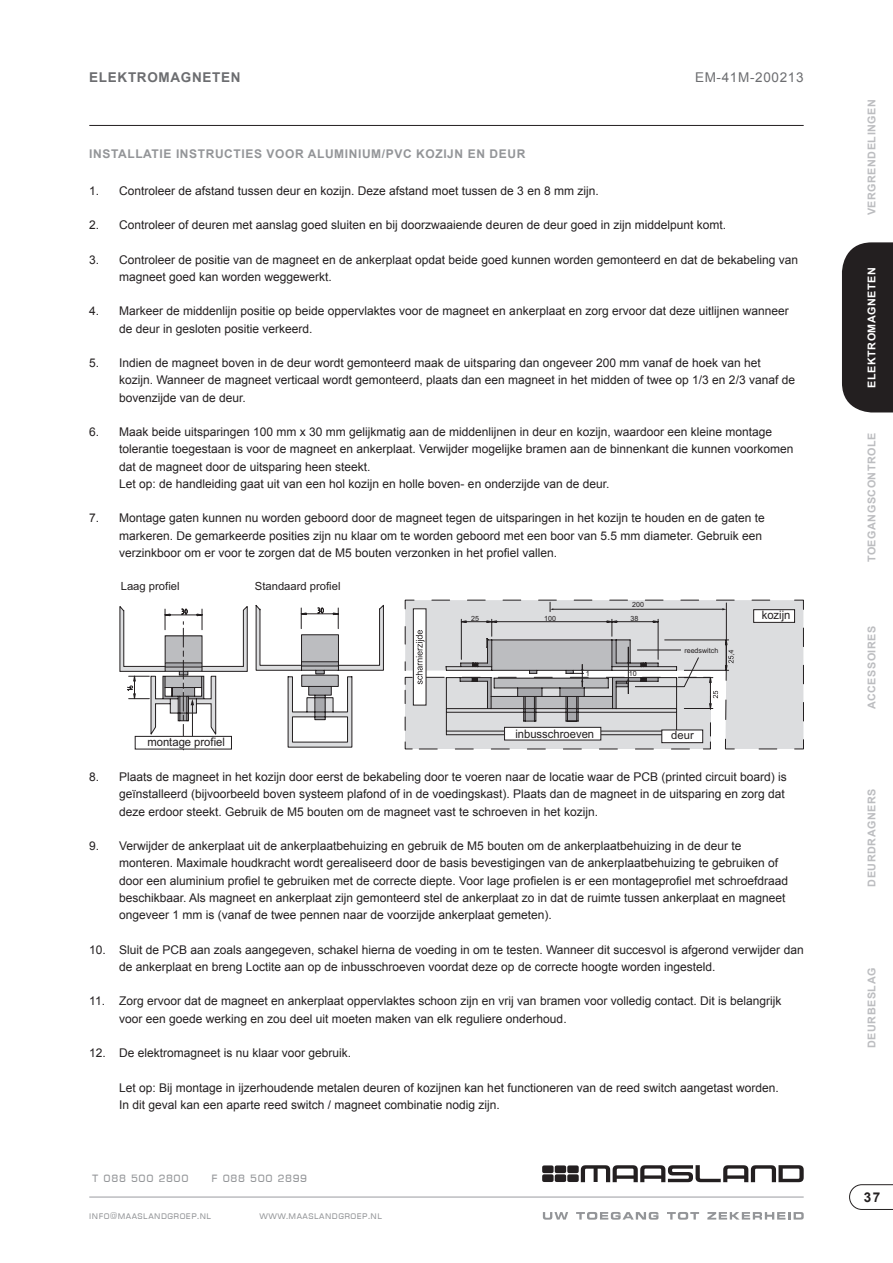
<style>
.page{position:relative;width:893px;height:1263px;background:#fff}
.page>*{position:absolute;margin:0;border:0;box-sizing:border-box;transform-origin:0 0}
.t1{font:700 13.5px "Arial";letter-spacing:.05em;color:#6c6d70}
.t2{font:13.5px "Arial";letter-spacing:.05em;color:#6c6d70}
.t3{font:700 13.5px "Arial";color:#231f20}
.t4{font:12.75px "Eurostile DCD";letter-spacing:.05em;color:#939598}
.t5{font:12px/17.2px "Arial";color:#231f20}
.t6{font:700 12px "Arial";letter-spacing:.05em;color:#939598}
.t7{font:11.7px "Arial";color:#231f20;scale:.96 1}
.t8{font:11.25px "Arial";color:#231f20}
.t9{font:700 10.8px "Arial";letter-spacing:.05em;color:#bcbdc0}
.t10{font:700 10.8px "Arial";letter-spacing:.05em;color:#fff}
.t11{font:9.75px "Eurostile DCD";letter-spacing:.05em;color:#939598}
.t12{font:7.2px "Arial";color:#231f20}
</style>
<div class="page">
<div style="left:842px;top:242px;width:51px;height:170px;background:#231f20"></div>
<hr style="left:89px;top:125px;width:715px;height:1px;background:#231f20">
<svg style="left:543px;top:1212px;width:25px;height:8px"></svg>
<svg style="left:576px;top:1212px;width:82px;height:8px"></svg>
<svg style="left:667px;top:1212px;width:32px;height:8px"></svg>
<svg style="left:707px;top:1212px;width:97px;height:7px"></svg>
<svg style="left:542px;top:1165px;width:262px;height:17px"></svg>
<svg style="left:849px;top:1184px;width:44px;height:26px"></svg>
<hr style="left:89px;top:1196px;width:715px;height:2px;background:#bcbdc0">
<svg style="left:758px;top:749px;width:19px;height:1px"></svg>
<div style="left:405px;top:600px;width:399px;height:149px;background:#dcdddf"></div>
<svg style="left:256px;top:605px;width:128px;height:142px"></svg>
<hr style="left:726px;top:603px;width:1px;height:67px;background:#231f20">
<svg style="left:432px;top:600px;width:354px;height:12px;background:#ceced0"></svg>
<div style="left:754px;top:610px;width:41px;height:12px;background:#fff"></div>
<div style="left:753px;top:609px;width:42px;height:13px;border:1px solid #231f20"></div>
<div style="left:413px;top:609px;width:13px;height:96px;background:#fff"></div>
<div style="left:413px;top:609px;width:13px;height:96px;border:1px solid #231f20"></div>
<svg style="left:405px;top:618px;width:329px;height:132px;background:#c7c7c9"></svg>
<svg style="left:119px;top:606px;width:129px;height:144px"></svg>
<p class="t1" style="left:89px;top:69px;width:153px">ELEKTROMAGNETEN</p>
<p class="t2" style="left:695px;top:68px;width:110px">EM-41M-200213</p>
<p class="t6" style="left:89px;top:145px;width:438px">INSTALLATIE INSTRUCTIES VOOR ALUMINIUM/PVC KOZIJN EN DEUR</p>
<p class="t5" style="left:89px;top:182px;width:511px">1. Controleer de afstand tussen deur en kozijn. Deze afstand moet tussen de 3 en 8 mm zijn.</p>
<p class="t5" style="left:89px;top:216px;width:638px">2. Controleer of deuren met aanslag goed sluiten en bij doorzwaaiende deuren de deur goed in zijn middelpunt komt.</p>
<p class="t5" style="left:119px;top:251px;width:681px;text-indent:-30px">3. Controleer de positie van de magneet en de ankerplaat opdat beide goed kunnen worden gemonteerd en dat de bekabeling van magneet goed kan worden weggewerkt.</p>
<p class="t5" style="left:119px;top:303px;width:671px;text-indent:-30px">4. Markeer de middenlijn positie op beide oppervlaktes voor de magneet en ankerplaat en zorg ervoor dat deze uitlijnen wanneer de deur in gesloten positie verkeerd.</p>
<p class="t5" style="left:119px;top:354px;width:677px;text-indent:-30px">5. Indien de magneet boven in de deur wordt gemonteerd maak de uitsparing dan ongeveer 200 mm vanaf de hoek van het kozijn. Wanneer de magneet verticaal wordt gemonteerd, plaats dan een magneet in het midden of twee op 1/3 en 2/3 vanaf de bovenzijde van de deur.</p>
<p class="t5" style="left:119px;top:423px;width:676px;text-indent:-30px">6. Maak beide uitsparingen 100 mm x 30 mm gelijkmatig aan de middenlijnen in deur en kozijn, waardoor een kleine montage tolerantie toegestaan is voor de magneet en ankerplaat. Verwijder mogelijke bramen aan de binnenkant die kunnen voorkomen dat de magneet door de uitsparing heen steekt.<br>Let op: de handleiding gaat uit van een hol kozijn en holle boven- en onderzijde van de deur.</p>
<p class="t5" style="left:119px;top:510px;width:647px;text-indent:-30px">7. Montage gaten kunnen nu worden geboord door de magneet tegen de uitsparingen in het kozijn te houden en de gaten te markeren. De gemarkeerde posities zijn nu klaar om te worden geboord met een boor van 5.5 mm diameter. Gebruik een verzinkboor om er voor te zorgen dat de M5 bouten verzonken in het profiel vallen.</p>
<p class="t8" style="left:121px;top:579px;width:60px">Laag profiel</p>
<p class="t8" style="left:255px;top:579px;width:87px">Standaard profiel</p>
<p class="t7" style="left:147px;top:735px;width:82px">montage profiel</p>
<p class="t12" style="left:632px;top:601px;width:13px">200</p>
<p class="t12" style="left:471px;top:614px;width:9px">25</p>
<p class="t12" style="left:544px;top:614px;width:13px">100</p>
<p class="t12" style="left:631px;top:614px;width:9px">38</p>
<p class="t12" style="left:586px;top:670px;width:5px">1</p>
<p class="t12" style="left:629px;top:670px;width:9px">10</p>
<p class="t7" style="left:515px;top:727px;width:84px">inbusschroeven</p>
<p class="t12" style="left:684px;top:646px;width:36px">reedswitch</p>
<p class="t8" style="left:671px;top:729px;width:24px">deur</p>
<p class="t7" style="left:762px;top:608px;width:31px">kozijn</p>
<p class="t5" style="left:119px;top:768px;width:669px;text-indent:-30px">8. Plaats de magneet in het kozijn door eerst de bekabeling door te voeren naar de locatie waar de PCB (printed circuit board) is geïnstalleerd (bijvoorbeeld boven systeem plafond of in de voedingskast). Plaats dan de magneet in de uitsparing en zorg dat deze erdoor steekt. Gebruik de M5 bouten om de magneet vast te schroeven in het kozijn.</p>
<p class="t5" style="left:119px;top:837px;width:671px;text-indent:-30px">9. Verwijder de ankerplaat uit de ankerplaatbehuizing en gebruik de M5 bouten om de ankerplaatbehuizing in de deur te monteren. Maximale houdkracht wordt gerealiseerd door de basis bevestigingen van de ankerplaatbehuizing te gebruiken of door een aluminium profiel te gebruiken met de correcte diepte. Voor lage profielen is er een montageprofiel met schroefdraad beschikbaar. Als magneet en ankerplaat zijn gemonteerd stel de ankerplaat zo in dat de ruimte tussen ankerplaat en magneet ongeveer 1 mm is (vanaf de twee pennen naar de voorzijde ankerplaat gemeten).</p>
<p class="t5" style="left:119px;top:941px;width:686px;text-indent:-30px">10. Sluit de PCB aan zoals aangegeven, schakel hierna de voeding in om te testen. Wanneer dit succesvol is afgerond verwijder dan de ankerplaat en breng Loctite aan op de inbusschroeven voordat deze op de correcte hoogte worden ingesteld.</p>
<p class="t5" style="left:119px;top:993px;width:664px;text-indent:-30px">11. Zorg ervoor dat de magneet en ankerplaat oppervlaktes schoon zijn en vrij van bramen voor volledig contact. Dit is belangrijk voor een goede werking en zou deel uit moeten maken van elk reguliere onderhoud.</p>
<p class="t5" style="left:89px;top:1044px;width:263px">12. De elektromagneet is nu klaar voor gebruik.</p>
<p class="t5" style="left:119px;top:1079px;width:661px">Let op: Bij montage in ijzerhoudende metalen deuren of kozijnen kan het functioneren van de reed switch aangetast worden.<br>In dit geval kan een aparte reed switch / magneet combinatie nodig zijn.</p>
<p class="t4" style="left:92px;top:1171px;width:98px">t 088 500 2800</p>
<p class="t4" style="left:212px;top:1171px;width:97px">f 088 500 2899</p>
<p class="t11" style="left:89px;top:1210px;width:123px">info@maaslandgroep.nl</p>
<p class="t11" style="left:259px;top:1210px;width:124px">www.maaslandgroep.nl</p>
<p class="t9" style="left:865px;top:215px;width:118px;rotate:-90deg">VERGRENDELINGEN</p>
<p class="t10" style="left:865px;top:388px;width:122px;rotate:-90deg">ELEKTROMAGNETEN</p>
<p class="t9" style="left:865px;top:562px;width:131px;rotate:-90deg">TOEGANGSCONTROLE</p>
<p class="t9" style="left:865px;top:709px;width:85px;rotate:-90deg">ACCESSOIRES</p>
<p class="t9" style="left:865px;top:887px;width:99px;rotate:-90deg">DEURDRAGNERS</p>
<p class="t9" style="left:865px;top:1048px;width:82px;rotate:-90deg">DEURBESLAG</p>
<p class="t3" style="left:864px;top:1188px;width:18px">37</p>
</div>
